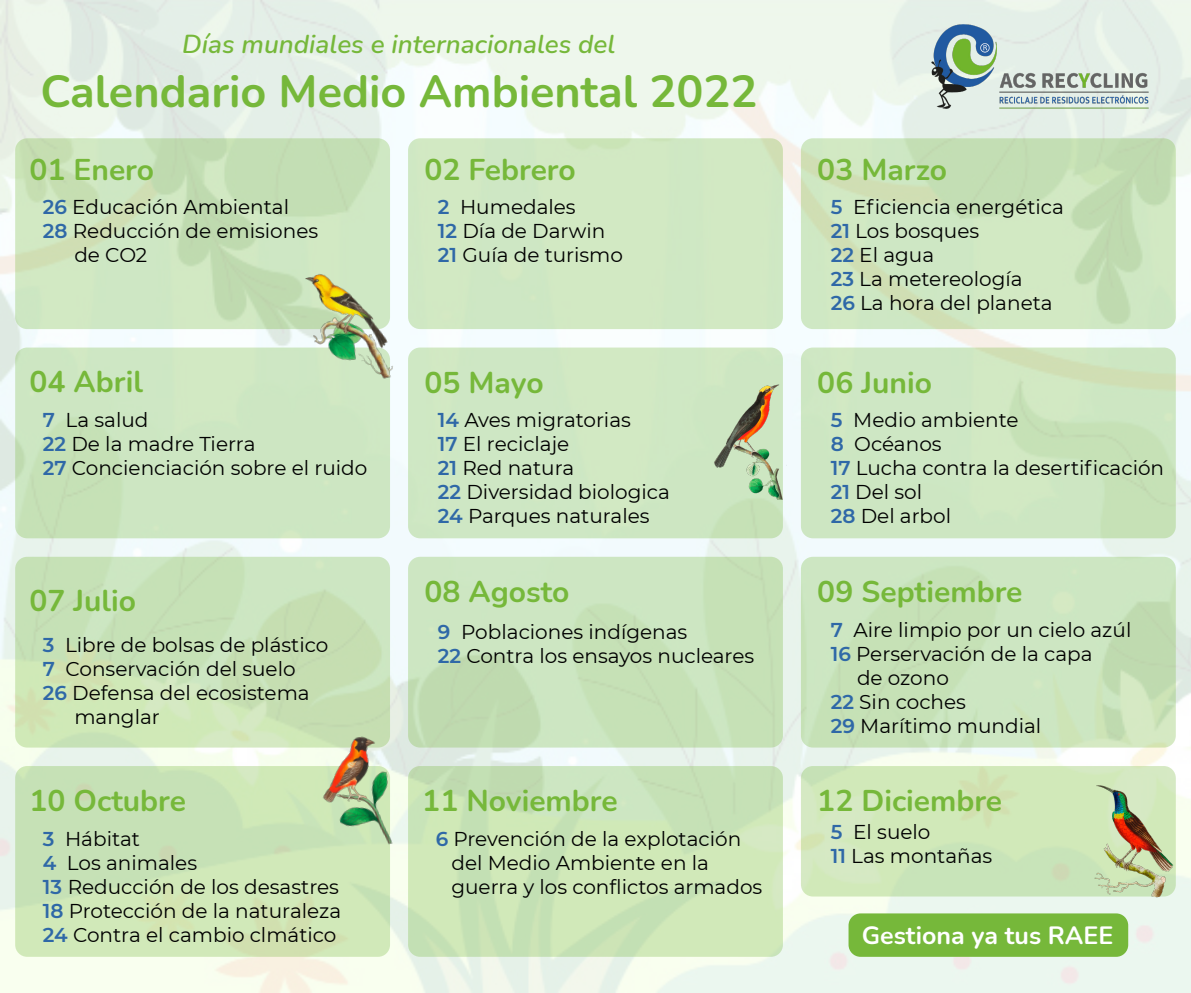
<style>
.page{position:relative;width:1191px;height:993px;background:#fff}
.page>*{position:absolute;margin:0;border:0;box-sizing:border-box;transform-origin:0 0}
.t1{font:700 45px "Nunito";color:#76b83a}
.t2{font:700 30px "Nunito";color:#76b83a}
.t3{font:italic 600 26px "Nunito";color:#76b83a}
.t4{font:700 25px "Nunito";color:#fff}
.t5{font:20px/24px "Montserrat";color:#000}
.s1{font-weight:600;color:#2f68a7}
</style>
<div class="page">
<img style="left:0;top:0;width:1191px;height:992px">
<div style="left:15px;top:138px;width:375px;height:191px;background:linear-gradient(to right,#cee5be,#c6e1b9);border-radius:12px"></div>
<div style="left:801px;top:138px;width:374px;height:191px;background:linear-gradient(to right,#d0e6c1,#c7e1b9);border-radius:12px"></div>
<div style="left:408px;top:138px;width:375px;height:191px;background:#d2e9c3;border-radius:12px"></div>
<div style="left:15px;top:347px;width:375px;height:191px;background:#cde6c2;border-radius:12px"></div>
<div style="left:801px;top:347px;width:374px;height:191px;background:#cde6c2;border-radius:12px"></div>
<div style="left:408px;top:347px;width:375px;height:191px;background:#cee7c3;border-radius:12px"></div>
<div style="left:15px;top:556px;width:375px;height:191px;background:#c6e1b6;border-radius:12px"></div>
<div style="left:801px;top:556px;width:374px;height:191px;background:linear-gradient(to right,#c9e3bc,#cbe3bd);border-radius:12px"></div>
<div style="left:408px;top:556px;width:375px;height:191px;background:#c6e1b6;border-radius:12px"></div>
<div style="left:15px;top:765px;width:375px;height:191px;background:#d0e3b6;border-radius:12px"></div>
<div style="left:801px;top:765px;width:374px;height:131px;background:#d1e9b9;border-radius:12px"></div>
<div style="left:408px;top:765px;width:375px;height:191px;background:#cee7b7;border-radius:12px"></div>
<img style="left:920px;top:18px;width:239px;height:98px">
<div style="left:848px;top:913px;width:280px;height:43px;background:#76b83a;border-radius:12px"></div>
<img style="left:309px;top:730px;width:102px;height:128px">
<img style="left:1091px;top:782px;width:84px;height:131px">
<img style="left:714px;top:383px;width:72px;height:120px">
<img style="left:296px;top:262px;width:107px;height:134px">
<h3 class="t3" style="left:182px;top:26px;width:435px">Días mundiales e internacionales del</h3>
<h1 class="t1" style="left:40px;top:60px;width:718px">Calendario Medio Ambiental 2022</h1>
<h2 class="t2" style="left:29px;top:148px;width:126px">01 Enero</h2>
<p class="t5" style="left:43px;top:194px;width:248px"><span class="s1">26</span> Educación Ambiental</p>
<p class="t5" style="left:43px;top:218px;width:277px"><span class="s1">28</span> Reducción de emisiones</p>
<p class="t5" style="left:74px;top:242px;width:74px">de CO2</p>
<h2 class="t2" style="left:29px;top:360px;width:115px">04 Abril</h2>
<p class="t5" style="left:43px;top:406px;width:326px"><span class="s1">7</span> La salud<br><span class="s1">22</span> De la madre Tierra<br><span class="s1">27</span> Concienciación sobre el ruido</p>
<h2 class="t2" style="left:29px;top:578px;width:108px">07 Julio</h2>
<p class="t5" style="left:43px;top:632px;width:287px"><span class="s1">3</span> Libre de bolsas de plástico</p>
<p class="t5" style="left:43px;top:656px;width:254px"><span class="s1">7</span> Conservación del suelo</p>
<p class="t5" style="left:43px;top:680px;width:268px"><span class="s1">26</span> Defensa del ecosistema</p>
<p class="t5" style="left:74px;top:704px;width:87px">manglar</p>
<h2 class="t2" style="left:29px;top:779px;width:158px">10 Octubre</h2>
<p class="t5" style="left:43px;top:825px;width:300px"><span class="s1">3</span> Hábitat<br><span class="s1">4</span> Los animales<br><span class="s1">13</span> Reducción de los desastres<br><span class="s1">18</span> Protección de la naturaleza<br><span class="s1">24</span> Contra el cambio clmático</p>
<h2 class="t2" style="left:424px;top:148px;width:153px">02 Febrero</h2>
<p class="t5" style="left:438px;top:194px;width:187px"><span class="s1">2</span> Humedales<br><span class="s1">12</span> Día de Darwin<br><span class="s1">21</span> Guía de turismo</p>
<h2 class="t2" style="left:424px;top:361px;width:121px">05 Mayo</h2>
<p class="t5" style="left:438px;top:407px;width:233px"><span class="s1">14</span> Aves migratorias<br><span class="s1">17</span> El reciclaje<br><span class="s1">21</span> Red natura<br><span class="s1">22</span> Diversidad biologica<br><span class="s1">24</span> Parques naturales</p>
<h2 class="t2" style="left:424px;top:570px;width:146px">08 Agosto</h2>
<p class="t5" style="left:438px;top:619px;width:318px"><span class="s1">9</span> Poblaciones indígenas<br><span class="s1">22</span> Contra los ensayos nucleares</p>
<h2 class="t2" style="left:422px;top:779px;width:197px">11 Noviembre</h2>
<p class="t5" style="left:451px;top:825px;width:312px;text-indent:-16px"><span class="s1">6</span> Prevención de la explotación del Medio Ambiente en la guerra y los conflictos armados</p>
<h2 class="t2" style="left:817px;top:148px;width:131px">03 Marzo</h2>
<p class="t5" style="left:830px;top:194px;width:235px"><span class="s1">5</span> Eficiencia energética<br><span class="s1">21</span> Los bosques<br><span class="s1">22</span> El agua<br><span class="s1">23</span> La metereología<br><span class="s1">26</span> La hora del planeta</p>
<h2 class="t2" style="left:817px;top:361px;width:116px">06 Junio</h2>
<p class="t5" style="left:830px;top:407px;width:335px"><span class="s1">5</span> Medio ambiente<br><span class="s1">8</span> Océanos<br><span class="s1">17</span> Lucha contra la desertificación<br><span class="s1">21</span> Del sol<br><span class="s1">28</span> Del arbol</p>
<h2 class="t2" style="left:817px;top:570px;width:207px">09 Septiembre</h2>
<p class="t5" style="left:830px;top:616px;width:302px"><span class="s1">7</span> Aire limpio por un cielo azúl</p>
<p class="t5" style="left:830px;top:640px;width:263px"><span class="s1">16</span> Perservación de la capa</p>
<p class="t5" style="left:857px;top:664px;width:93px">de ozono</p>
<p class="t5" style="left:830px;top:688px;width:137px"><span class="s1">22</span> Sin coches</p>
<p class="t5" style="left:830px;top:712px;width:212px"><span class="s1">29</span> Marítimo mundial</p>
<h2 class="t2" style="left:817px;top:779px;width:186px">12 Diciembre</h2>
<p class="t5" style="left:830px;top:818px;width:163px"><span class="s1">5</span> El suelo<br><span class="s1">11</span> Las montañas</p>
<p class="t4" style="left:861px;top:917px;width:253px">Gestiona ya tus RAEE</p>
</div>
